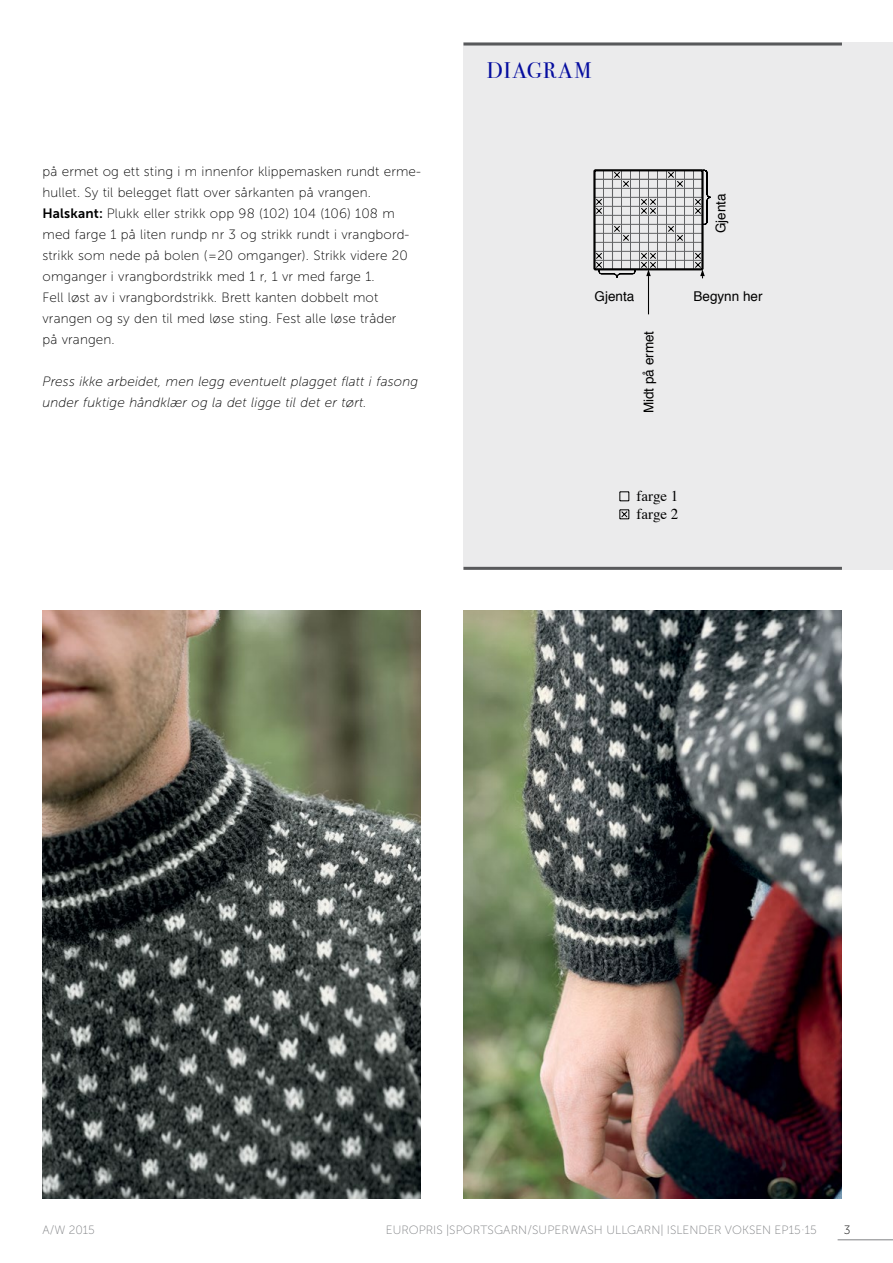
<style>
.page{position:relative;width:893px;height:1263px;background:#fff}
.page>*{position:absolute;margin:0;border:0;box-sizing:border-box;transform-origin:0 0}
.t1{font:22.5px "Bodoni Svty Two ITCTT";letter-spacing:.07em;color:#060e9f}
.t2{font:15px/18px "Times";color:#000}
.Innhold_-_Venstresti{font:13.5px/21px "Museo Sans 100";letter-spacing:.01em;color:#000}
.Innhold_-_Venstresti-2{font:italic 13.5px/21px "Museo Sans 100";letter-spacing:.01em;color:#000}
.t3{font:13.5px "Helvetica";color:#000}
.t4{font:12px "Museo Sans 100";letter-spacing:.01em;color:#808285}
.t5{font:12px "Museo Sans 100";color:#000}
.s1{font-family:"Museo Sans 700"}
</style>
<div class="page">
<hr style="left:838px;top:1239px;width:55px;height:1px;background:#808285">
<img style="left:43px;top:610px;width:378px;height:589px">
<img style="left:463px;top:610px;width:379px;height:589px">
<div style="left:463px;top:43px;width:430px;height:527px;background:#ebebec"></div>
<hr style="left:463px;top:43px;width:379px;height:3px;background:#58595b">
<hr style="left:463px;top:567px;width:379px;height:3px;background:#58595b">
<svg style="left:620px;top:492px;width:10px;height:10px"></svg>
<svg style="left:620px;top:510px;width:10px;height:10px"></svg>
<svg style="left:593px;top:169px;width:118px;height:145px"></svg>
<p class="Innhold_-_Venstresti" style="left:43px;top:161px;width:380px">på ermet og ett sting i m innenfor klippemasken rundt erme&shy;hullet. Sy til belegget flatt over sårkanten på vrangen.</p>
<p class="Innhold_-_Venstresti" style="left:43px;top:203px;width:368px"><span class="s1">Halskant:</span> Plukk eller strikk opp 98 (102) 104 (106) 108 m med farge 1 på liten rundp nr 3 og strikk rundt i vrangbord&shy;strikk som nede på bolen (=20 omganger). Strikk videre 20 omganger i vrangbordstrikk med 1 r, 1 vr med farge 1.</p>
<p class="Innhold_-_Venstresti" style="left:43px;top:287px;width:355px">Fell løst av i vrangbordstrikk. Brett kanten dobbelt mot vrangen og sy den til med løse sting. Fest alle løse tråder</p>
<p class="Innhold_-_Venstresti" style="left:43px;top:329px;width:74px">på vrangen.</p>
<p class="Innhold_-_Venstresti-2" style="left:43px;top:371px;width:377px">Press ikke arbeidet, men legg eventuelt plagget flatt i fasong under fuktige håndklær og la det ligge til det er tørt.</p>
<p class="t1" style="left:487px;top:52px;width:106px">DIAGRAM</p>
<p class="t3" style="left:594px;top:286px;width:41px">Gjenta</p>
<p class="t3" style="left:638px;top:413px;width:84px;rotate:-90deg">Midt på ermet</p>
<p class="t3" style="left:710px;top:233px;width:41px;rotate:-90deg">Gjenta</p>
<p class="t3" style="left:693px;top:286px;width:71px">Begynn her</p>
<p class="t2" style="left:636px;top:485px;width:44px">farge 1 farge 2</p>
<p class="t4" style="left:43px;top:1223px;width:54px">A/W 2015</p>
<p class="t4" style="left:386px;top:1223px;width:432px">EUROPRIS |SPORTSGARN/SUPERWASH ULLGARN| ISLENDER VOKSEN EP15·15</p>
<p class="t5" style="left:844px;top:1223px;width:8px">3</p>
</div>
